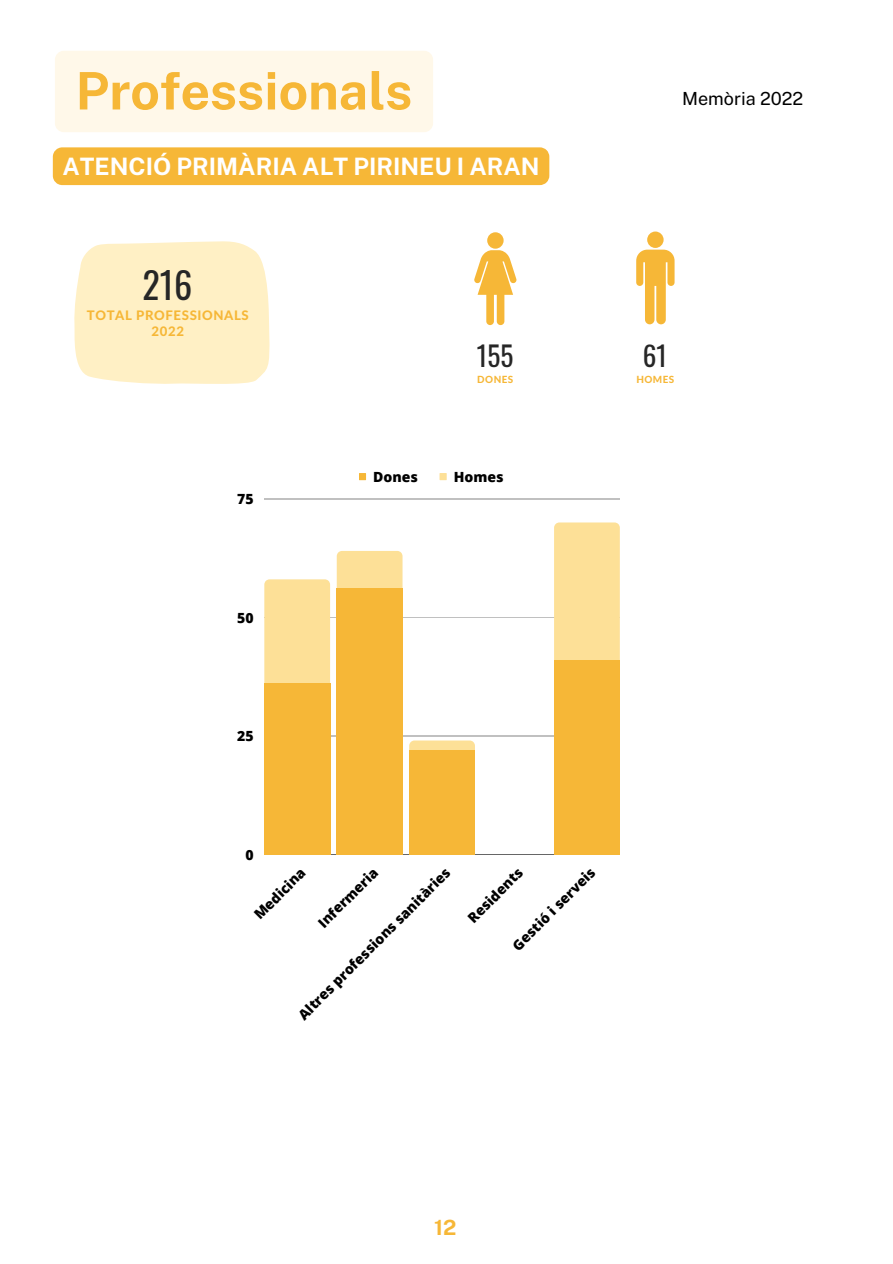
<style>
.page{position:relative;width:893px;height:1264px;background:#fff}
.page>*{position:absolute;margin:0;border:0;box-sizing:border-box;transform-origin:0 0}
.t1{font:700 51.75px "Public Sans";color:#f6b737}
.t2{font:36.15px "Oswald";color:#262626}
.t3{font:27.15px "Oswald";color:#262626}
.t4{font:700 24px "Public Sans";color:#fff}
.t5{font:700 21px "Public Sans";color:#f6b737}
.t6{font:18px "Public Sans";color:#000}
.t7{font:800 14.1px "Open Sans";color:#000}
.t8{font:800 13.2px/15.3px "Lato Latin";letter-spacing:.045em;color:#f6b737;text-align:center}
.t9{font:800 9.9px "Lato Latin";letter-spacing:.045em;color:#f6b737}
</style>
<div class="page">
<svg style="left:74px;top:241px;width:196px;height:143px;background:#fff1c9"></svg>
<div style="left:647px;top:231px;width:16px;height:17px;background:#f6b737;border-radius:50%"></div>
<svg style="left:636px;top:250px;width:38px;height:74px"></svg>
<div style="left:487px;top:232px;width:16px;height:17px;background:#f6b737;border-radius:50%"></div>
<svg style="left:474px;top:250px;width:43px;height:75px"></svg>
<div style="left:55px;top:51px;width:378px;height:81px;background:#fff8e9;border-radius:9px"></div>
<div style="left:359px;top:473px;width:7px;height:7px;background:#f6b737"></div>
<div style="left:439px;top:473px;width:7px;height:7px;background:#fde097"></div>
<hr style="left:264px;top:499px;width:355px;height:1px;background:#000">
<hr style="left:264px;top:617px;width:355px;height:1px;background:#000">
<hr style="left:264px;top:735px;width:355px;height:1px;background:#000">
<hr style="left:264px;top:854px;width:355px;height:1px;background:#000">
<svg style="left:264px;top:579px;width:66px;height:5px"></svg>
<svg style="left:337px;top:551px;width:65px;height:5px"></svg>
<svg style="left:409px;top:740px;width:66px;height:10px"></svg>
<div style="left:554px;top:522px;width:65px;height:138px;background:#fde097"></div>
<div style="left:264px;top:683px;width:66px;height:171px;background:#f6b737"></div>
<div style="left:337px;top:589px;width:65px;height:265px;background:#f6b737"></div>
<div style="left:409px;top:750px;width:66px;height:104px;background:#f6b737"></div>
<div style="left:554px;top:660px;width:65px;height:194px;background:#f6b737"></div>
<div style="left:53px;top:147px;width:496px;height:38px;background:#f6b737"></div>
<p class="t1" style="left:76px;top:60px;width:338px">Professionals</p>
<p class="t4" style="left:62px;top:152px;width:479px">ATENCIÓ PRIMÀRIA ALT PIRINEU I ARAN</p>
<p class="t2" style="left:142px;top:257px;width:51px">216</p>
<p class="t8" style="left:87px;top:309px;width:163px">TOTAL PROFESSIONALS<br>2022</p>
<p class="t7" style="left:237px;top:489px;width:18px">75</p>
<p class="t7" style="left:237px;top:608px;width:18px">50</p>
<p class="t7" style="left:237px;top:726px;width:18px">25</p>
<p class="t3" style="left:477px;top:335px;width:38px">155</p>
<p class="t9" style="left:477px;top:375px;width:38px">DONES</p>
<p class="t7" style="left:373px;top:467px;width:46px">Dones</p>
<p class="t7" style="left:454px;top:467px;width:51px">Homes</p>
<p class="t6" style="left:682px;top:88px;width:123px">Memòria 2022</p>
<p class="t3" style="left:643px;top:335px;width:26px">61</p>
<p class="t9" style="left:636px;top:375px;width:39px">HOMES</p>
<p class="t7" style="left:245px;top:844px;width:10px">0</p>
<p class="t7" style="left:294px;top:1010px;width:210px;rotate:-45deg">Altres professions sanitàries</p>
<p class="t7" style="left:463px;top:913px;width:73px;rotate:-45deg">Residents</p>
<p class="t7" style="left:507px;top:940px;width:112px;rotate:-45deg">Gestió i serveis</p>
<p class="t7" style="left:249px;top:909px;width:68px;rotate:-45deg">Medicina</p>
<p class="t7" style="left:313px;top:918px;width:79px;rotate:-45deg">Infermeria</p>
<p class="t5" style="left:434px;top:1214px;width:24px">12</p>
</div>
